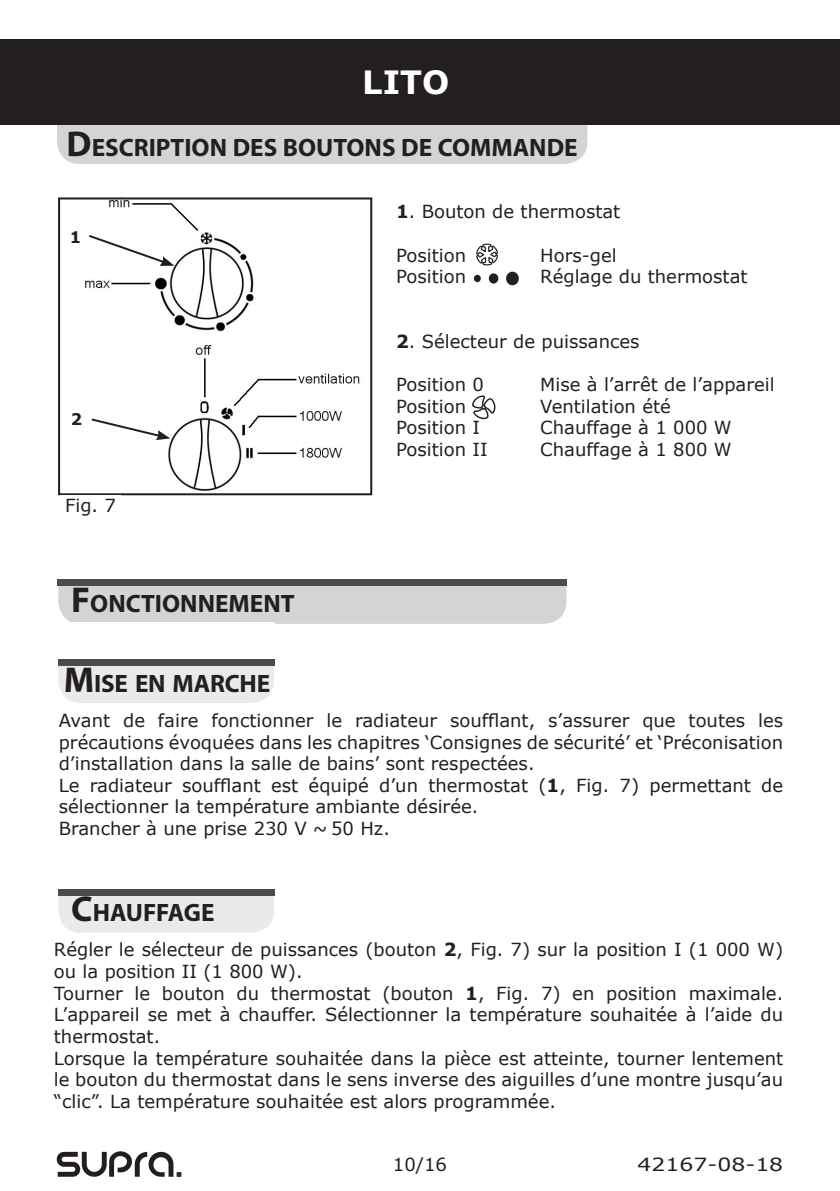
<style>
.page{position:relative;width:840px;height:1191px;background:#fff}
.page>*{position:absolute;margin:0;border:0;box-sizing:border-box;transform-origin:0 0}
.t1{font:700 32px "Verdana";color:#fff}
.t2{font:700 25.2px "Myriad Pro";color:#241f1f}
.t3{font:18.2px "Verdana";color:#241f1f;scale:1.21 1}
.t4{font:18px/21.6px "Verdana";color:#241f1f}
.t5{font:700 16px "Verdana";color:#241f1f}
.s1{font-size:36px}
.s2{font-weight:700}
</style>
<div class="page">
<div style="left:58px;top:549px;width:508px;height:75px;background:#d5d4d5;border-radius:23px"></div>
<div style="left:57px;top:541px;width:509px;height:38px;background:#fff"></div>
<div style="left:57px;top:579px;width:509px;height:6px;background:#4e4b4c"></div>
<div style="left:58px;top:629px;width:216px;height:74px;background:#ebeaea;border-radius:23px"></div>
<div style="left:58px;top:622px;width:217px;height:38px;background:#fff"></div>
<div style="left:58px;top:659px;width:217px;height:6px;background:#4e4b4c"></div>
<div style="left:57px;top:90px;width:530px;height:74px;background:#d5d4d5;border-radius:23px"></div>
<img style="left:85px;top:200px;width:169px;height:132px">
<img style="left:168px;top:345px;width:192px;height:146px">
<svg style="left:87px;top:233px;width:87px;height:33px"></svg>
<svg style="left:91px;top:417px;width:79px;height:23px"></svg>
<div style="left:488px;top:273px;width:10px;height:10px;background:#241f1f;border-radius:50%"></div>
<div style="left:506px;top:272px;width:12px;height:13px;background:#241f1f;border-radius:50%"></div>
<svg style="left:473px;top:275px;width:7px;height:7px"></svg>
<svg style="left:472px;top:396px;width:24px;height:24px"></svg>
<svg style="left:476px;top:243px;width:22px;height:23px"></svg>
<div style="left:58px;top:197px;width:314px;height:298px;border:2px solid #241f1f"></div>
<div style="left:58px;top:858px;width:216px;height:75px;background:#ebeaea;border-radius:23px"></div>
<div style="left:58px;top:852px;width:217px;height:38px;background:#fff"></div>
<div style="left:58px;top:889px;width:217px;height:6px;background:#4e4b4c"></div>
<div style="left:0;top:40px;width:839px;height:85px;background:#241f1f"></div>
<hr style="left:839px;top:40px;width:1px;height:85px;background:#241f1f">
<svg style="left:57px;top:1151px;width:124px;height:25px"></svg>
<h1 class="t1" style="left:362px;top:61px;width:88px">LITO</h1>
<h2 class="t2" style="left:67px;top:131px;width:512px"><span class="s1">D</span>ESCRIPTION DES BOUTONS DE COMMANDE</h2>
<p class="t5" style="left:70px;top:227px;width:13px">1</p>
<p class="t5" style="left:71px;top:408px;width:13px">2</p>
<p class="t4" style="left:65px;top:494px;width:52px">Fig. 7</p>
<h2 class="t2" style="left:71px;top:587px;width:225px"><span class="s1">F</span>ONCTIONNEMENT</h2>
<h2 class="t2" style="left:64px;top:666px;width:208px"><span class="s1">M</span>ISE EN MARCHE</h2>
<p class="t4" style="left:396px;top:201px;width:226px"><span class="s2">1</span>. Bouton de thermostat</p>
<p class="t4" style="left:396px;top:244px;width:72px">Position</p>
<p class="t4" style="left:540px;top:244px;width:78px">Hors-gel</p>
<p class="t4" style="left:396px;top:266px;width:72px">Position</p>
<p class="t4" style="left:540px;top:266px;width:209px">Réglage du thermostat</p>
<p class="t4" style="left:396px;top:331px;width:245px"><span class="s2">2</span>. Sélecteur de puissances</p>
<p class="t4" style="left:396px;top:374px;width:89px">Position 0</p>
<p class="t4" style="left:540px;top:374px;width:236px">Mise à l’arrêt de l’appareil</p>
<p class="t4" style="left:396px;top:396px;width:72px">Position</p>
<p class="t4" style="left:540px;top:396px;width:132px">Ventilation été</p>
<p class="t4" style="left:396px;top:417px;width:85px">Position I</p>
<p class="t4" style="left:540px;top:417px;width:193px">Chauffage à 1 000 W</p>
<p class="t4" style="left:396px;top:439px;width:93px">Position II</p>
<p class="t4" style="left:540px;top:439px;width:193px">Chauffage à 1 800 W</p>
<p class="t4" style="left:59px;top:710px;width:725px">Avant de faire fonctionner le radiateur soufflant, s’assurer que toutes les précautions évoquées dans les chapitres ‘Consignes de sécurité’ et ‘Préconisation d’installation dans la salle de bains’ sont respectées.<br>Le radiateur soufflant est équipé d’un thermostat (<span class="s2">1</span>, Fig. 7) permettant de sélectionner la température ambiante désirée.<br>Brancher à une prise 230 V ~ 50 Hz.</p>
<h2 class="t2" style="left:71px;top:896px;width:145px"><span class="s1">C</span>HAUFFAGE</h2>
<p class="t4" style="left:54px;top:939px;width:730px">Régler le sélecteur de puissances (bouton <span class="s2">2</span>, Fig. 7) sur la position I (1 000 W) ou la position II (1 800 W).<br>Tourner le bouton du thermostat (bouton <span class="s2">1</span>, Fig. 7) en position maximale.<br>L’appareil se met à chauffer. Sélectionner la température souhaitée à l’aide du thermostat.<br>Lorsque la température souhaitée dans la pièce est atteinte, tourner lentement le bouton du thermostat dans le sens inverse des aiguilles d’une montre jusqu’au “clic”. La température souhaitée est alors programmée.</p>
<p class="t4" style="left:393px;top:1153px;width:55px">10/16</p>
<p class="t3" style="left:637px;top:1152px;width:122px">42167-08-18</p>
</div>
